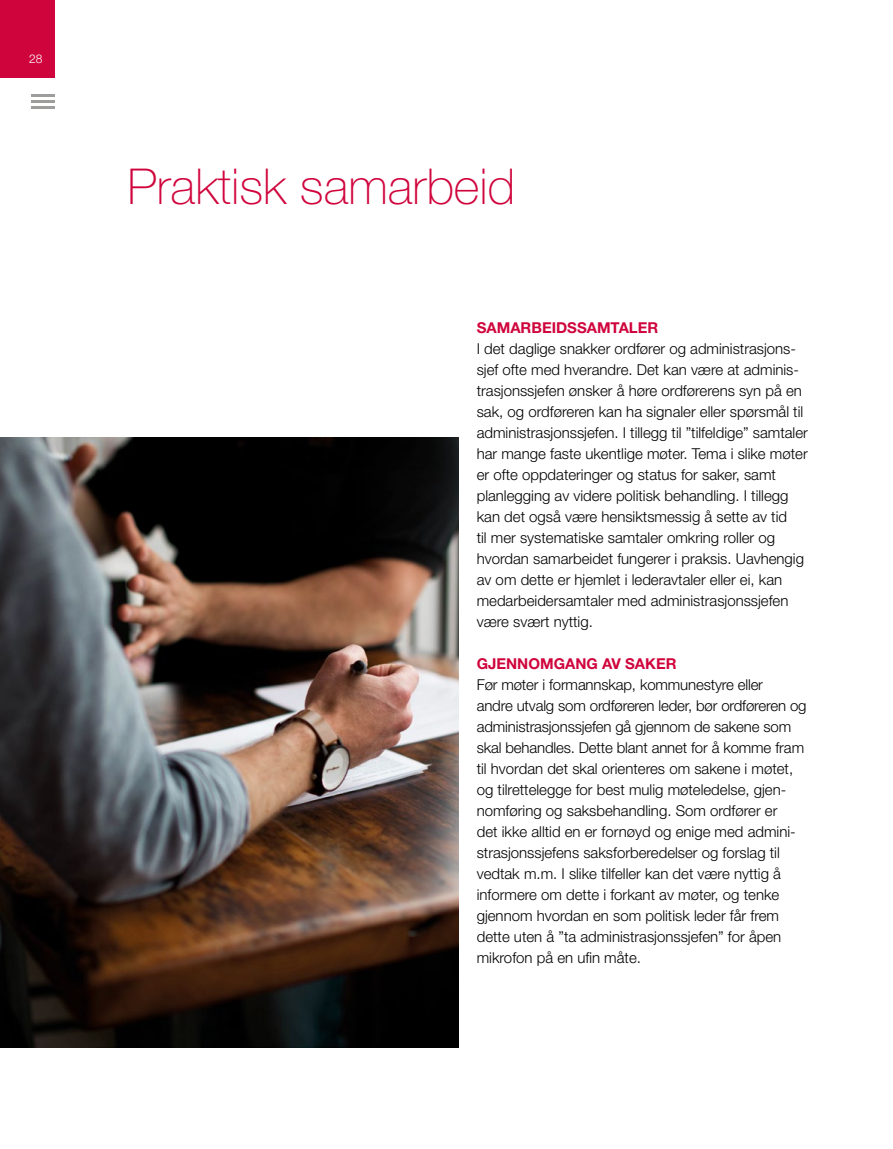
<style>
.page{position:relative;width:893px;height:1149px;background:#fff}
.page>*{position:absolute;margin:0;border:0;box-sizing:border-box;transform-origin:0 0}
.t1{font:100 49.5px "Helvetica Neue";color:#d0043c}
.t2{font:300 15px/21px "Helvetica Neue";color:#000}
.t3{font:700 15px "Helvetica Neue";color:#d0043c}
.t4{font:300 12px "Helvetica Neue";color:#fff}
</style>
<div class="page">
<div style="left:0;top:0;width:54px;height:77px;background:#d0043c"></div>
<img style="left:0;top:438px;width:459px;height:609px">
<hr style="left:31px;top:94px;width:23px;height:3px;background:#9d9d9c">
<hr style="left:31px;top:100px;width:23px;height:3px;background:#9d9d9c">
<hr style="left:31px;top:106px;width:23px;height:3px;background:#9d9d9c">
<p class="t4" style="left:29px;top:51px;width:15px">28</p>
<h1 class="t1" style="left:128px;top:158px;width:389px">Praktisk samarbeid</h1>
<p class="t3" style="left:477px;top:318px;width:183px">SAMARBEIDSSAMTALER</p>
<p class="t2" style="left:477px;top:337px;width:333px">I det daglige snakker ordfører og administrasjons&shy;sjef ofte med hverandre. Det kan være at adminis&shy;trasjonssjefen ønsker å høre ordførerens syn på en sak, og ordføreren kan ha signaler eller spørsmål til administrasjonssjefen. I tillegg til ”tilfeldige” samtaler har mange faste ukentlige møter. Tema i slike møter er ofte oppdateringer og status for saker, samt planlegging av videre politisk behandling. I tillegg kan det også være hensiktsmessig å sette av tid<br>til mer systematiske samtaler omkring roller og hvordan samarbeidet fungerer i praksis. Uavhengig av om dette er hjemlet i lederavtaler eller ei, kan medarbeidersamtaler med administrasjonssjefen være svært nyttig.</p>
<p class="t3" style="left:477px;top:654px;width:201px">GJENNOMGANG AV SAKER</p>
<p class="t2" style="left:477px;top:673px;width:331px">Før møter i formannskap, kommunestyre eller<br>andre utvalg som ordføreren leder, bør ordføreren og administrasjonssjefen gå gjennom de sakene som skal behandles. Dette blant annet for å komme fram til hvordan det skal orienteres om sakene i møtet, og tilrettelegge for best mulig møteledelse, gjen&shy;nomføring og saksbehandling. Som ordfører er<br>det ikke alltid en er fornøyd og enige med admini&shy;strasjonssjefens saksforberedelser og forslag til vedtak m.m. I slike tilfeller kan det være nyttig å informere om dette i forkant av møter, og tenke gjennom hvordan en som politisk leder får frem dette uten å ”ta administrasjonssjefen” for åpen mikrofon på en ufin måte.</p>
</div>
